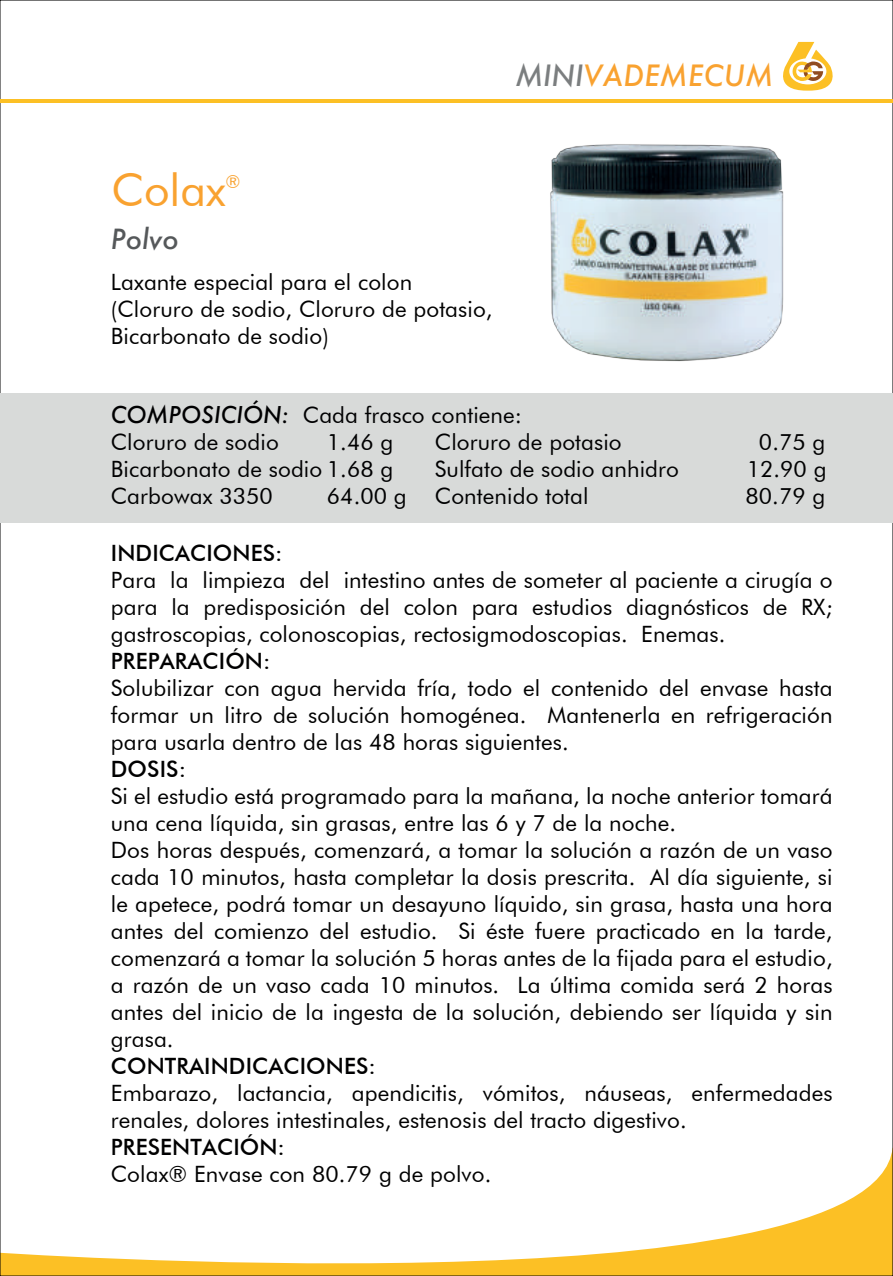
<style>
.page{position:relative;width:893px;height:1276px;background:#fff}
.page>*{position:absolute;margin:0;border:0;box-sizing:border-box;transform-origin:0 0}
.t1{font:45px "Futura BT";color:#f9a230}
.t2{font:italic 500 28.5px "Futura";letter-spacing:.015em;color:#f9a230}
.t3{font:italic 500 27px "Futura";color:#55585a}
.t4{font:22.5px/27px "Futura BT";letter-spacing:.005em;color:#000001}
.t5{font:500 22.5px "Futura BT";letter-spacing:.005em;color:#000001}
.t6{font:18px "Futura BT";color:#f9a230}
.s1{color:#7b7e7f}
.s2{font-family:"Futura";font-weight:500;font-style:italic}
</style>
<div class="page">
<svg style="left:2px;top:1156px;width:889px;height:118px"></svg>
<div style="left:0;top:393px;width:893px;height:129px;background:#d8dad9"></div>
<img style="left:550px;top:144px;width:234px;height:218px">
<hr style="left:0;top:99px;width:893px;height:4px;background:#fcc025">
<svg style="left:783px;top:42px;width:50px;height:49px"></svg>
<p class="t2" style="left:516px;top:55px;width:259px"><span class="s1">MINI</span>VADEMECUM</p>
<h1 class="t1" style="left:111px;top:163px;width:116px">Colax</h1>
<p class="t6" style="left:226px;top:171px;width:16px">®</p>
<p class="t3" style="left:111px;top:221px;width:69px">Polvo</p>
<p class="t4" style="left:111px;top:269px;width:383px">Laxante especial para el colon (Cloruro de sodio, Cloruro de potasio,<br>Bicarbonato de sodio)</p>
<p class="t4" style="left:111px;top:402px;width:413px"><span class="s2">COMPOSICIÓN:</span> Cada frasco contiene:<br>Cloruro de sodio</p>
<p class="t4" style="left:327px;top:429px;width:68px">1.46 g</p>
<p class="t4" style="left:435px;top:429px;width:188px">Cloruro de potasio</p>
<p class="t4" style="left:759px;top:429px;width:68px">0.75 g</p>
<p class="t4" style="left:111px;top:456px;width:284px">Bicarbonato de sodio 1.68 g</p>
<p class="t4" style="left:435px;top:456px;width:246px">Sulfato de sodio anhidro</p>
<p class="t4" style="left:747px;top:456px;width:81px">12.90 g</p>
<p class="t4" style="left:111px;top:483px;width:163px">Carbowax 3350</p>
<p class="t4" style="left:327px;top:483px;width:81px">64.00 g</p>
<p class="t4" style="left:435px;top:483px;width:155px">Contenido total</p>
<p class="t4" style="left:745px;top:483px;width:81px">80.79 g</p>
<p class="t5" style="left:111px;top:539px;width:173px">INDICACIONES:</p>
<p class="t4" style="left:111px;top:566px;width:723px;text-align:justify">Para la limpieza del intestino antes de someter al paciente a cirugía o para la predisposición del colon para estudios diagnósticos de RX; gastroscopias, colonoscopias, rectosigmodoscopias. Enemas.</p>
<p class="t5" style="left:111px;top:647px;width:161px">PREPARACIÓN:</p>
<p class="t4" style="left:111px;top:674px;width:723px;text-align:justify">Solubilizar con agua hervida fría, todo el contenido del envase hasta formar un litro de solución homogénea. Mantenerla en refrigeración para usarla dentro de las 48 horas siguientes.</p>
<p class="t5" style="left:111px;top:755px;width:77px">DOSIS:</p>
<p class="t4" style="left:111px;top:782px;width:723px">Si el estudio está programado para la mañana, la noche anterior tomará una cena líquida, sin grasas, entre las 6 y 7 de la noche.<br>Dos horas después, comenzará, a tomar la solución a razón de un vaso cada 10 minutos, hasta completar la dosis prescrita. Al día siguiente, si le apetece, podrá tomar un desayuno líquido, sin grasa, hasta una hora antes del comienzo del estudio. Si éste fuere practicado en la tarde, comenzará a tomar la solución 5 horas antes de la fijada para el estudio, a razón de un vaso cada 10 minutos. La última comida será 2 horas antes del inicio de la ingesta de la solución, debiendo ser líquida y sin grasa.</p>
<p class="t5" style="left:111px;top:1052px;width:267px">CONTRAINDICACIONES:</p>
<p class="t4" style="left:111px;top:1079px;width:723px">Embarazo, lactancia, apendicitis, vómitos, náuseas, enfermedades renales, dolores intestinales, estenosis del tracto digestivo.</p>
<p class="t5" style="left:111px;top:1133px;width:176px">PRESENTACIÓN:</p>
<p class="t4" style="left:111px;top:1160px;width:382px">Colax® Envase con 80.79 g de polvo.</p>
</div>
